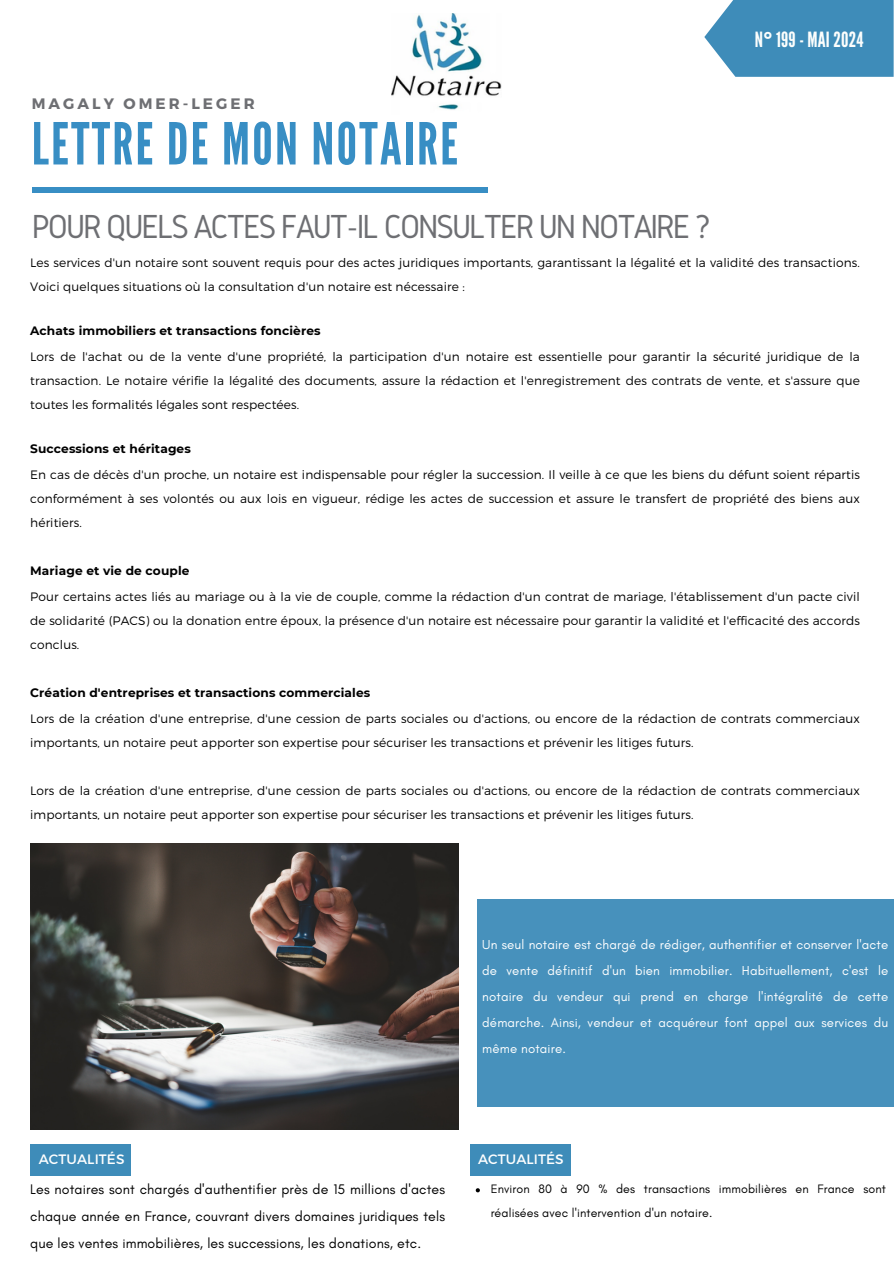
<style>
.page{position:relative;width:894px;height:1264px;background:#fff}
.page>*{position:absolute;margin:0;border:0;box-sizing:border-box;transform-origin:0 0}
.t1{font:57.75px "League Gothic";letter-spacing:.04em;color:#388ec4}
.t2{font:34.65px "Gidole";letter-spacing:-.06em;color:#6e6f73}
.t3{font:21px "League Gothic";letter-spacing:.01em;color:#fcfefd}
.t4{font:700 15.15px "Montserrat";letter-spacing:.2em;color:#6e6f73}
.t5{font:14.1px/27px "Glacial Indifference";letter-spacing:.01em;color:#000;text-align:justify}
.t6{font:13.65px "Montserrat";letter-spacing:.01em;color:#fff}
.t7{font:13.2px/26.1px "Glacial Indifference";letter-spacing:.01em;color:#fff;text-align:justify}
.t8{font:12.45px/23.9px "Glacial Indifference";letter-spacing:.01em;color:#000}
.t9{font:300 12.15px/24px "Montserrat";letter-spacing:.01em;color:#000}
.t10{font:700 12.15px "Montserrat";letter-spacing:.01em;color:#000}
.s1{font-family:"Noto Sans";font-weight:700}
</style>
<div class="page">
<div style="left:32px;top:187px;width:455px;height:6px;background:#388ec4"></div>
<img style="left:392px;top:13px;width:109px;height:97px">
<div style="left:30px;top:1143px;width:101px;height:32px;background:#3e8cb9"></div>
<svg style="left:704px;top:0;width:189px;height:77px;background:#4f96bf"></svg>
<div style="left:469px;top:1143px;width:101px;height:32px;background:#3e8cb9"></div>
<div style="left:477px;top:899px;width:416px;height:207px;background:#4791bc"></div>
<img style="left:30px;top:843px;width:428px;height:286px">
<svg style="left:475px;top:1188px;width:4px;height:4px"></svg>
<p class="t4" style="left:32px;top:94px;width:224px">MAGALY OMER-LEGER</p>
<h3 class="t1" style="left:32px;top:110px;width:427px">LETTRE DE MON NOTAIRE</h3>
<h5 class="t2" style="left:32px;top:207px;width:680px">POUR QUELS ACTES FAUT-IL CONSULTER UN NOTAIRE ?</h5>
<p class="t3" style="left:754px;top:27px;width:110px">N<span class="s1">°</span> 199 - MAI 2024</p>
<h1 class="t9" style="left:30px;top:249px;width:831px">Les services d'un notaire sont souvent requis pour des actes juridiques importants, garantissant la légalité et la validité des transactions.<br>Voici quelques situations où la consultation d'un notaire est nécessaire :</h1>
<h2 class="t10" style="left:30px;top:323px;width:292px">Achats immobiliers et transactions foncières</h2>
<p class="t9" style="left:30px;top:344px;width:831px;text-align:justify">Lors de l'achat ou de la vente d'une propriété, la participation d'un notaire est essentielle pour garantir la sécurité juridique de la transaction. Le notaire vérifie la légalité des documents, assure la rédaction et l'enregistrement des contrats de vente, et s'assure que toutes les formalités légales sont respectées.</p>
<p class="t10" style="left:30px;top:441px;width:162px">Successions et héritages</p>
<p class="t9" style="left:30px;top:462px;width:831px;text-align:justify">En cas de décès d'un proche, un notaire est indispensable pour régler la succession. Il veille à ce que les biens du défunt soient répartis conformément à ses volontés ou aux lois en vigueur, rédige les actes de succession et assure le transfert de propriété des biens aux héritiers.</p>
<p class="t10" style="left:30px;top:563px;width:161px">Mariage et vie de couple</p>
<p class="t9" style="left:30px;top:584px;width:831px;text-align:justify">Pour certains actes liés au mariage ou à la vie de couple, comme la rédaction d'un contrat de mariage, l'établissement d'un pacte civil de solidarité (PACS) ou la donation entre époux, la présence d'un notaire est nécessaire pour garantir la validité et l'efficacité des accords conclus.</p>
<p class="t10" style="left:30px;top:685px;width:341px">Création d'entreprises et transactions commerciales</p>
<p class="t9" style="left:30px;top:706px;width:831px">Lors de la création d'une entreprise, d'une cession de parts sociales ou d'actions, ou encore de la rédaction de contrats commerciaux importants, un notaire peut apporter son expertise pour sécuriser les transactions et prévenir les litiges futurs.</p>
<p class="t9" style="left:30px;top:778px;width:831px">Lors de la création d'une entreprise, d'une cession de parts sociales ou d'actions, ou encore de la rédaction de contrats commerciaux importants, un notaire peut apporter son expertise pour sécuriser les transactions et prévenir les litiges futurs.</p>
<h4 class="t6" style="left:39px;top:1150px;width:87px">ACTUALITÉS</h4>
<p class="t7" style="left:482px;top:931px;width:407px">Un seul notaire est chargé de rédiger, authentifier et conserver l'acte de vente définitif d'un bien immobilier. Habituellement, c'est le notaire du vendeur qui prend en charge l'intégralité de cette démarche. Ainsi, vendeur et acquéreur font appel aux services du même notaire.</p>
<p class="t6" style="left:478px;top:1150px;width:87px">ACTUALITÉS</p>
<h5 class="t5" style="left:30px;top:1175px;width:416px">Les notaires sont chargés d'authentifier près de 15 millions d'actes chaque année en France, couvrant divers domaines juridiques tels que les ventes immobilières, les successions, les donations, etc.</h5>
<h6 class="t8" style="left:490px;top:1177px;width:396px">Environ 80 à 90 % des transactions immobilières en France sont réalisées avec l'intervention d'un notaire.</h6>
</div>
